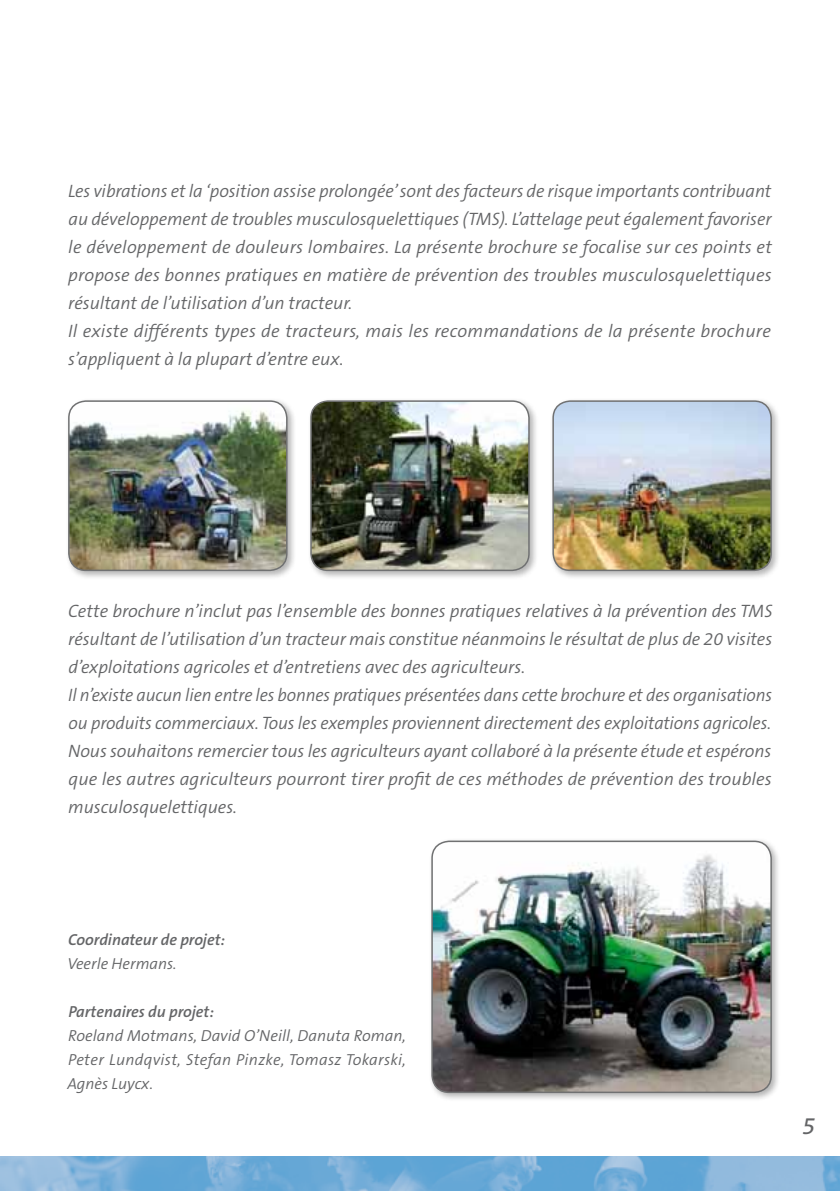
<style>
.page{position:relative;width:840px;height:1191px;background:#fff}
.page>*{position:absolute;margin:0;border:0;box-sizing:border-box;transform-origin:0 0}
.t1{font:italic 24px "The Sans B5 Plain";color:#646567}
.t2{font:italic 300 18px/28px "The Sans B4";letter-spacing:-.005em;color:#646567}
.t3{font:italic 300 16px/24px "The Sans B4";letter-spacing:.02em;color:#646567;text-align:justify}
.t4{font:italic 600 16px "The Sans B6";color:#646567}
.t5{font:italic 300 16px "The Sans B4";color:#646567}
</style>
<div class="page">
<img style="left:0;top:1157px;width:839px;height:34px">
<div style="left:427px;top:837px;width:353px;height:265px;background:#000;opacity:.3"></div>
<img style="left:432px;top:841px;width:338px;height:251px">
<div style="left:431px;top:840px;width:340px;height:253px;border:2px solid #707172;border-radius:17px"></div>
<div style="left:65px;top:397px;width:231px;height:183px;background:#000;opacity:.3"></div>
<img style="left:69px;top:401px;width:217px;height:169px">
<div style="left:68px;top:400px;width:219px;height:171px;border:2px solid #707172;border-radius:17px"></div>
<div style="left:306px;top:397px;width:232px;height:183px;background:#000;opacity:.3"></div>
<img style="left:311px;top:401px;width:217px;height:169px">
<div style="left:310px;top:400px;width:219px;height:171px;border:2px solid #707172;border-radius:17px"></div>
<div style="left:548px;top:397px;width:232px;height:183px;background:#000;opacity:.3"></div>
<img style="left:553px;top:401px;width:217px;height:169px">
<div style="left:552px;top:400px;width:219px;height:171px;border:2px solid #707172;border-radius:17px"></div>
<p class="t2" style="left:68px;top:178px;width:705px">Les vibrations et la ‘position assise prolongée’ sont des facteurs de risque importants contribuant au développement de troubles musculosquelettiques (TMS). L’attelage peut également favoriser le développement de douleurs lombaires. La présente brochure se focalise sur ces points et propose des bonnes pratiques en matière de prévention des troubles musculosquelettiques résultant de l’utilisation d’un tracteur.<br>Il existe différents types de tracteurs, mais les recommandations de la présente brochure s’appliquent à la plupart d’entre eux.</p>
<p class="t2" style="left:68px;top:598px;width:705px">Cette brochure n’inclut pas l’ensemble des bonnes pratiques relatives à la prévention des TMS résultant de l’utilisation d’un tracteur mais constitue néanmoins le résultat de plus de 20 visites d’exploitations agricoles et d’entretiens avec des agriculteurs.<br>Il n’existe aucun lien entre les bonnes pratiques présentées dans cette brochure et des organisations ou produits commerciaux. Tous les exemples proviennent directement des exploitations agricoles.<br>Nous souhaitons remercier tous les agriculteurs ayant collaboré à la présente étude et espérons que les autres agriculteurs pourront tirer profit de ces méthodes de prévention des troubles musculosquelettiques.</p>
<p class="t4" style="left:68px;top:931px;width:159px">Coordinateur de projet:</p>
<p class="t5" style="left:67px;top:955px;width:110px">Veerle Hermans.</p>
<p class="t4" style="left:68px;top:1003px;width:147px">Partenaires du projet:</p>
<p class="t3" style="left:68px;top:1024px;width:340px">Roeland Motmans, David O’Neill, Danuta Roman, Peter Lundqvist, Stefan Pinzke, Tomasz Tokarski, Agnès Luycx.</p>
<h1 class="t1" style="left:801px;top:1113px;width:15px">5</h1>
</div>
